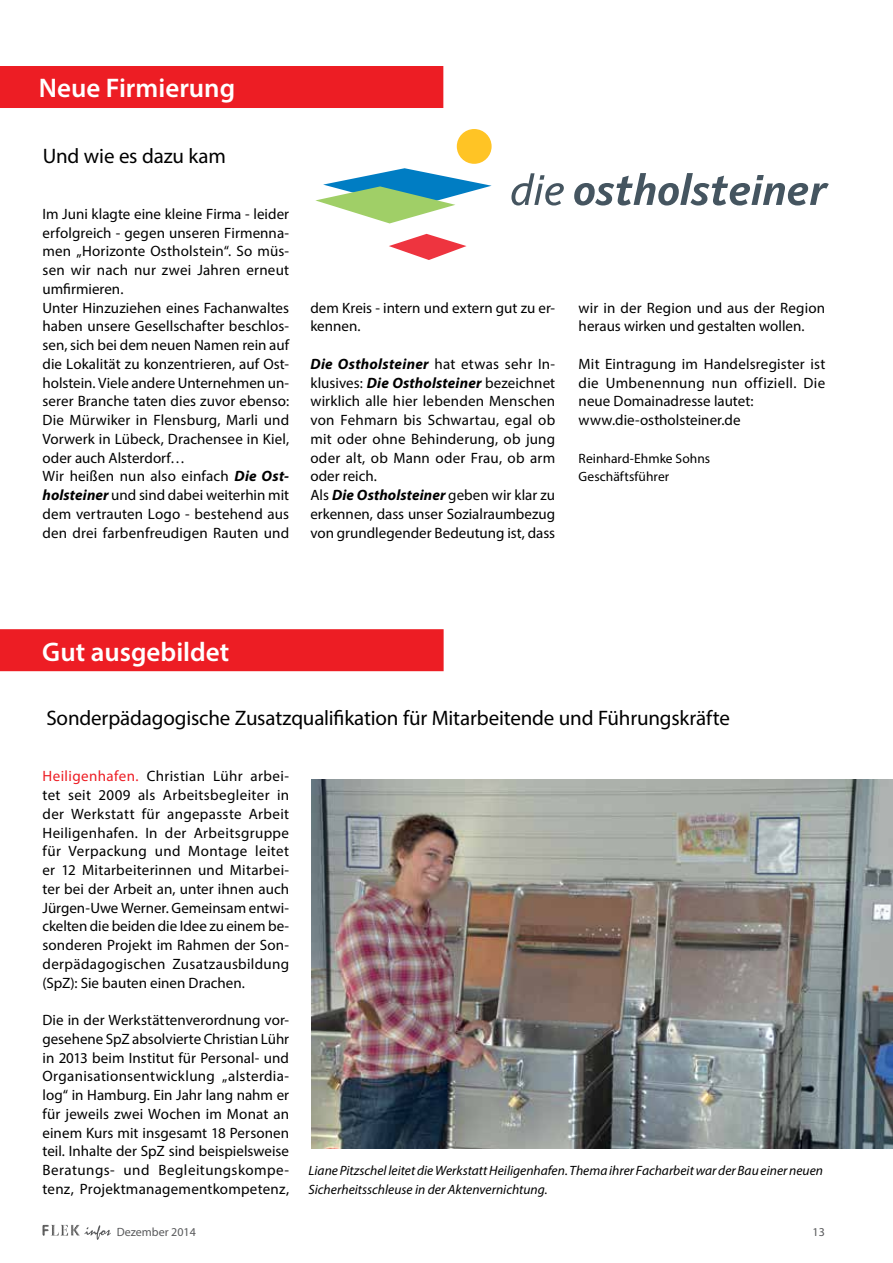
<style>
.page{position:relative;width:893px;height:1263px;background:#fff}
.page>*{position:absolute;margin:0;border:0;box-sizing:border-box;transform-origin:0 0}
.t1{font:600 27px "Myriad Pro";color:#fff}
.t2{font:21px "Myriad Pro";letter-spacing:-.01em;color:#000}
.t3{font:15px/18.8px "Myriad Pro";letter-spacing:.005em;color:#000}
.t4{font:italic 13.5px/18.8px "Myriad Pro";color:#000}
.t5{font:13.5px/18.8px "Myriad Pro";color:#000}
.t6{font:12px "Myriad Pro";color:#58595b}
.s1{font-weight:700;font-style:italic}
.s2{color:#ed1d24}
</style>
<div class="page">
<svg style="left:60px;top:1225px;width:8px;height:11px"></svg>
<svg style="left:84px;top:1225px;width:27px;height:15px"></svg>
<div style="left:0;top:66px;width:443px;height:42px;background:#ed1d24"></div>
<img style="left:311px;top:780px;width:582px;height:368px">
<svg style="left:511px;top:173px;width:53px;height:32px"></svg>
<svg style="left:574px;top:173px;width:255px;height:32px"></svg>
<svg style="left:315px;top:168px;width:177px;height:55px"></svg>
<svg style="left:389px;top:234px;width:77px;height:26px"></svg>
<div style="left:457px;top:129px;width:35px;height:35px;background:#ffc425;border-radius:50%"></div>
<div style="left:0;top:629px;width:444px;height:42px;background:#ed1d24"></div>
<h1 class="t1" style="left:39px;top:71px;width:198px">Neue Firmierung</h1>
<h2 class="t2" style="left:43px;top:143px;width:185px">Und wie es dazu kam</h2>
<p class="t3" style="left:43px;top:204px;width:248px">Im Juni klagte eine kleine Firma - leider erfolgreich - gegen unseren Firmenna&shy;men „Horizonte Ostholstein“. So müs&shy;sen wir nach nur zwei Jahren erneut umfirmieren.<br>Unter Hinzuziehen eines Fachanwaltes haben unsere Gesellschafter beschlos&shy;sen, sich bei dem neuen Namen rein auf die Lokalität zu konzentrieren, auf Ost&shy;holstein. Viele andere Unternehmen un&shy;serer Branche taten dies zuvor ebenso:<br>Die Mürwiker in Flensburg, Marli und Vorwerk in Lübeck, Drachensee in Kiel, oder auch Alsterdorf…<br>Wir heißen nun also einfach <span class="s1">Die Ost&shy;holsteiner</span> und sind dabei weiterhin mit dem vertrauten Logo - bestehend aus den drei farbenfreudigen Rauten und</p>
<p class="t3" style="left:310px;top:298px;width:246px">dem Kreis - intern und extern gut zu er&shy;kennen.</p>
<p class="t3" style="left:310px;top:354px;width:246px"><span class="s1">Die Ostholsteiner</span> hat etwas sehr In&shy;klusives: <span class="s1">Die Ostholsteiner</span> bezeichnet wirklich alle hier lebenden Menschen von Fehmarn bis Schwartau, egal ob mit oder ohne Behinderung, ob jung oder alt, ob Mann oder Frau, ob arm oder reich.<br>Als <span class="s1">Die Ostholsteiner</span> geben wir klar zu erkennen, dass unser Sozialraumbezug von grundlegender Bedeutung ist, dass</p>
<p class="t3" style="left:579px;top:298px;width:248px">wir in der Region und aus der Region heraus wirken und gestalten wollen.</p>
<p class="t3" style="left:579px;top:354px;width:248px">Mit Eintragung im Handelsregister ist die Umbenennung nun offiziell. Die neue Domainadresse lautet: www.die-ostholsteiner.de</p>
<p class="t5" style="left:579px;top:448px;width:133px">Reinhard-Ehmke Sohns<br>Geschäftsführer</p>
<h1 class="t1" style="left:42px;top:634px;width:188px">Gut ausgebildet</h1>
<h2 class="t2" style="left:46px;top:705px;width:685px">Sonderpädagogische Zusatzqualifikation für Mitarbeitende und Führungskräfte</h2>
<p class="t3" style="left:43px;top:767px;width:248px;text-align:justify"><span class="s2">Heiligenhafen.</span> Christian Lühr arbei&shy;tet seit 2009 als Arbeitsbegleiter in der Werkstatt für angepasste Arbeit Heiligenhafen. In der Arbeitsgruppe für Verpackung und Montage leitet er 12 Mitarbeiterinnen und Mitarbei&shy;ter bei der Arbeit an, unter ihnen auch Jürgen-Uwe Werner. Gemeinsam entwi&shy;ckelten die beiden die Idee zu einem be&shy;sonderen Projekt im Rahmen der Son&shy;derpädagogischen Zusatzausbildung (SpZ): Sie bauten einen Drachen.</p>
<p class="t3" style="left:43px;top:1010px;width:248px;text-align:justify">Die in der Werkstättenverordnung vor&shy;gesehene SpZ absolvierte Christian Lühr in 2013 beim Institut für Personal- und Organisationsentwicklung „alsterdia&shy;log“ in Hamburg. Ein Jahr lang nahm er für jeweils zwei Wochen im Monat an einem Kurs mit insgesamt 18 Personen teil. Inhalte der SpZ sind beispielsweise Beratungs- und Begleitungskompe&shy;tenz, Projektmanagementkompetenz,</p>
<p class="t4" style="left:309px;top:1161px;width:516px">Liane Pitzschel leitet die Werkstatt Heiligenhafen. Thema ihrer Facharbeit war der Bau einer neuen<br>Sicherheitsschleuse in der Aktenvernichtung.</p>
<p class="t6" style="left:117px;top:1224px;width:81px">Dezember 2014</p>
<p class="t6" style="left:813px;top:1224px;width:14px">13</p>
</div>
